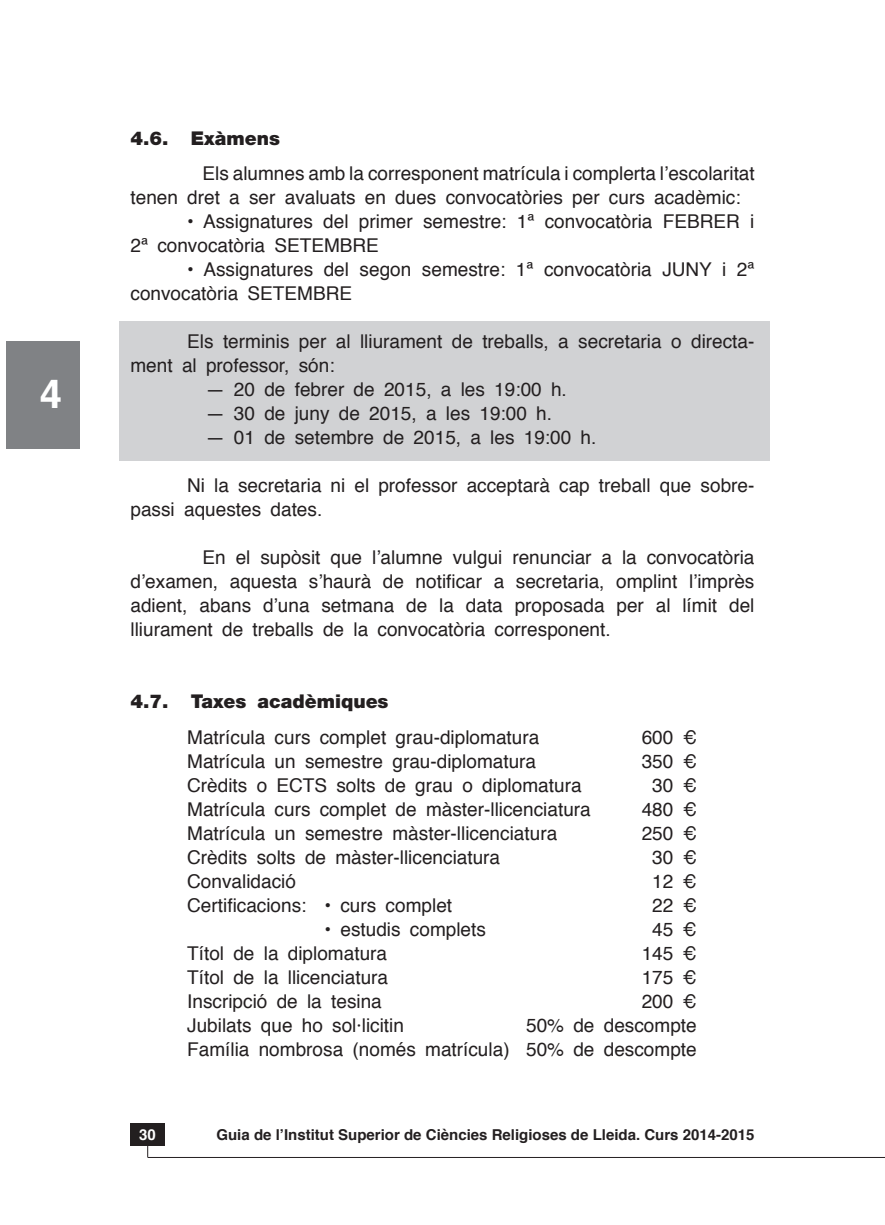
<style>
.page{position:relative;width:885px;height:1225px;background:#fff}
.page>*{position:absolute;margin:0;border:0;box-sizing:border-box;transform-origin:0 0}
.t1{font:700 40px "Helvetica";color:#fff}
.t2{font:19px/24px "Helvetica";color:#231f20}
.t3{font:900 19px "Helvetica Neue LT Std";color:#231f20}
.t4{font:700 15px "Helvetica";color:#231f20}
.t5{font:700 15px "Helvetica";color:#fff}
</style>
<div class="page">
<div style="left:130px;top:1123px;width:34px;height:22px;background:#231f20"></div>
<svg style="left:147px;top:1145px;width:1px;height:12px"></svg>
<hr style="left:147px;top:1157px;width:737px;height:1px;background:#231f20">
<div style="left:6px;top:341px;width:73px;height:108px;background:#808285"></div>
<div style="left:120px;top:321px;width:650px;height:139px;background:#d1d2d4"></div>
<h1 class="t1" style="left:40px;top:362px;width:24px">4</h1>
<p class="t3" style="left:130px;top:127px;width:151px">4.6. Exàmens</p>
<p class="t2" style="left:130px;top:162px;width:625px;text-indent:72px">Els alumnes amb la corresponent matrícula i complerta l’escolaritat tenen dret a ser avaluats en dues convocatòries per curs acadèmic:</p>
<p class="t2" style="left:130px;top:210px;width:625px;text-indent:57px">• Assignatures del primer semestre: 1ª convocatòria FEBRER i<br>2ª convocatòria SETEMBRE</p>
<p class="t2" style="left:130px;top:258px;width:625px;text-indent:57px">• Assignatures del segon semestre: 1ª convocatòria JUNY i 2ª convocatòria SETEMBRE</p>
<p class="t2" style="left:130px;top:330px;width:625px;text-indent:57px">Els terminis per al lliurament de treballs, a secretaria o directa&shy;ment al professor, són:</p>
<p class="t2" style="left:206px;top:378px;width:362px">— 20 de febrer de 2015, a les 19:00 h.</p>
<p class="t2" style="left:206px;top:402px;width:348px">— 30 de juny de 2015, a les 19:00 h.</p>
<p class="t2" style="left:206px;top:426px;width:392px">— 01 de setembre de 2015, a les 19:00 h.</p>
<p class="t2" style="left:130px;top:474px;width:625px;text-indent:57px">Ni la secretaria ni el professor acceptarà cap treball que sobre&shy;passi aquestes dates.</p>
<p class="t2" style="left:130px;top:546px;width:625px;text-align:justify;text-indent:72px">En el supòsit que l’alumne vulgui renunciar a la convocatòria d’examen, aquesta s’haurà de notificar a secretaria, omplint l’imprès adient, abans d’una setmana de la data proposada per al límit del lliurament de treballs de la convocatòria corresponent.</p>
<p class="t3" style="left:130px;top:690px;width:259px">4.7. Taxes acadèmiques</p>
<p class="t2" style="left:187px;top:725px;width:353px">Matrícula curs complet grau-diplomatura</p>
<p class="t2" style="left:641px;top:725px;width:57px">600 €</p>
<p class="t2" style="left:187px;top:749px;width:350px">Matrícula un semestre grau-diplomatura</p>
<p class="t2" style="left:641px;top:749px;width:57px">350 €</p>
<p class="t2" style="left:187px;top:773px;width:396px">Crèdits o ECTS solts de grau o diplomatura</p>
<p class="t2" style="left:652px;top:773px;width:46px">30 €</p>
<p class="t2" style="left:187px;top:797px;width:405px">Matrícula curs complet de màster-llicenciatura</p>
<p class="t2" style="left:641px;top:797px;width:57px">480 €</p>
<p class="t2" style="left:187px;top:821px;width:371px">Matrícula un semestre màster-llicenciatura</p>
<p class="t2" style="left:641px;top:821px;width:57px">250 €</p>
<p class="t2" style="left:187px;top:845px;width:314px">Crèdits solts de màster-llicenciatura</p>
<p class="t2" style="left:652px;top:845px;width:46px">30 €</p>
<p class="t2" style="left:187px;top:869px;width:113px">Convalidació</p>
<p class="t2" style="left:652px;top:869px;width:46px">12 €</p>
<p class="t2" style="left:187px;top:893px;width:266px">Certificacions: • curs complet</p>
<p class="t2" style="left:652px;top:893px;width:46px">22 €</p>
<p class="t2" style="left:324px;top:917px;width:163px">• estudis complets</p>
<p class="t2" style="left:652px;top:917px;width:46px">45 €</p>
<p class="t2" style="left:187px;top:941px;width:201px">Títol de la diplomatura</p>
<p class="t2" style="left:641px;top:941px;width:57px">145 €</p>
<p class="t2" style="left:187px;top:965px;width:202px">Títol de la llicenciatura</p>
<p class="t2" style="left:641px;top:965px;width:57px">175 €</p>
<p class="t2" style="left:187px;top:989px;width:196px">Inscripció de la tesina</p>
<p class="t2" style="left:641px;top:989px;width:57px">200 €</p>
<p class="t2" style="left:187px;top:1013px;width:218px">Jubilats que ho sol·licitin</p>
<p class="t2" style="left:187px;top:1013px;width:511px;text-align:right">50% de descompte<br>Família nombrosa (només matrícula) 50% de descompte</p>
<p class="t5" style="left:139px;top:1122px;width:18px">30</p>
<p class="t4" style="left:216px;top:1122px;width:539px">Guia de l’Institut Superior de Ciències Religioses de Lleida. Curs 2014-2015</p>
</div>
